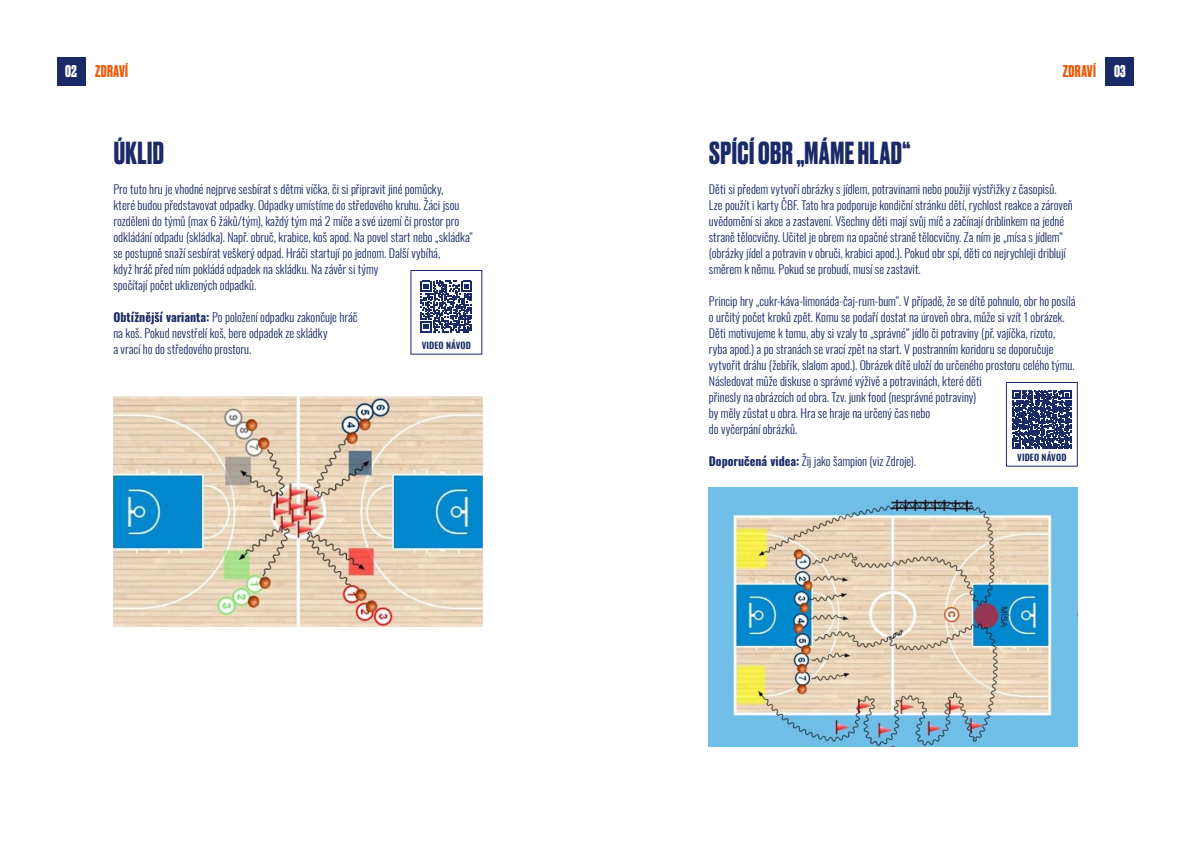
<style>
.page{position:relative;width:1191px;height:842px;background:#fff}
.page>*{position:absolute;margin:0;border:0;box-sizing:border-box;transform-origin:0 0}
.t1{font:700 30px "Druk";letter-spacing:.015em;color:#192a67}
.t2{font:700 16px "Druk";letter-spacing:.02em;color:#ea5b0b}
.t3{font:300 12px/16px "Oswald";color:#192a67}
.t4{font:600 9px "Oswald";letter-spacing:.01em;color:#192a67}
.s1{color:#fff}
.s2{font-weight:700}
</style>
<div class="page">
<img style="left:113px;top:397px;width:369px;height:229px">
<img style="left:709px;top:487px;width:368px;height:259px">
<div style="left:1105px;top:57px;width:29px;height:29px;background:#192a67"></div>
<div style="left:57px;top:57px;width:29px;height:29px;background:#192a67"></div>
<svg style="left:420px;top:281px;width:52px;height:51px"></svg>
<svg style="left:1012px;top:390px;width:59px;height:59px"></svg>
<div style="left:1006px;top:382px;width:71px;height:84px;border:1px solid #192a67"></div>
<h2 class="t2" style="left:65px;top:60px;width:64px"><span class="s1">02</span> ZDRAVÍ</h2>
<h2 class="t2" style="left:1063px;top:60px;width:64px">ZDRAVÍ <span class="s1">03</span></h2>
<h1 class="t1" style="left:114px;top:133px;width:52px">ÚKLID</h1>
<p class="t3" style="left:113px;top:180px;width:361px">Pro tuto hru je vhodné nejprve sesbírat s dětmi víčka, či si připravit jiné pomůcky,<br>které budou představovat odpadky. Odpadky umístíme do středového kruhu. Žáci jsou rozděleni do týmů (max 6 žáků/tým), každý tým má 2 míče a své území či prostor pro odkládání odpadu (skládka). Např. obruč, krabice, koš apod. Na povel start nebo „skládka“ se postupně snaží sesbírat veškerý odpad. Hráči startují po jednom. Další vybíhá,<br>když hráč před ním pokládá odpadek na skládku. Na závěr si týmy<br>spočítají počet uklizených odpadků.</p>
<p class="t3" style="left:113px;top:308px;width:245px"><span class="s2">Obtížnější varianta:</span> Po položení odpadku zakončuje hráč na koš. Pokud nevstřelí koš, bere odpadek ze skládky<br>a vrací ho do středového prostoru.</p>
<p class="t4" style="left:422px;top:340px;width:51px">VIDEO NÁVOD</p>
<h1 class="t1" style="left:709px;top:133px;width:203px">SPÍCÍ OBR „MÁME HLAD“</h1>
<p class="t3" style="left:709px;top:180px;width:365px">Děti si předem vytvoří obrázky s jídlem, potravinami nebo použijí výstřižky z časopisů.<br>Lze použít i karty ČBF. Tato hra podporuje kondiční stránku dětí, rychlost reakce a zároveň uvědomění si akce a zastavení. Všechny děti mají svůj míč a začínají driblinkem na jedné straně tělocvičny. Učitel je obrem na opačné straně tělocvičny. Za ním je „mísa s jídlem“ (obrázky jídel a potravin v obruči, krabici apod.). Pokud obr spí, děti co nejrychleji driblují směrem k němu. Pokud se probudí, musí se zastavit.</p>
<p class="t3" style="left:709px;top:292px;width:368px">Princip hry „cukr-káva-limonáda-čaj-rum-bum“. V případě, že se dítě pohnulo, obr ho posílá o určitý počet kroků zpět. Komu se podaří dostat na úroveň obra, může si vzít 1 obrázek.<br>Děti motivujeme k tomu, aby si vzaly to „správné“ jídlo či potraviny (př. vajíčka, rizoto, ryba apod.) a po stranách se vrací zpět na start. V postranním koridoru se doporučuje vytvořit dráhu (žebřík, slalom apod.). Obrázek dítě uloží do určeného prostoru celého týmu.<br>Následovat může diskuse o správné výživě a potravinách, které děti<br>přinesly na obrázcích od obra. Tzv. junk food (nesprávné potraviny)<br>by měly zůstat u obra. Hra se hraje na určený čas nebo<br>do vyčerpání obrázků.</p>
<p class="t3" style="left:709px;top:452px;width:209px"><span class="s2">Doporučená videa:</span> Žij jako šampion (viz Zdroje).</p>
<p class="t4" style="left:1017px;top:452px;width:51px">VIDEO NÁVOD</p>
</div>
